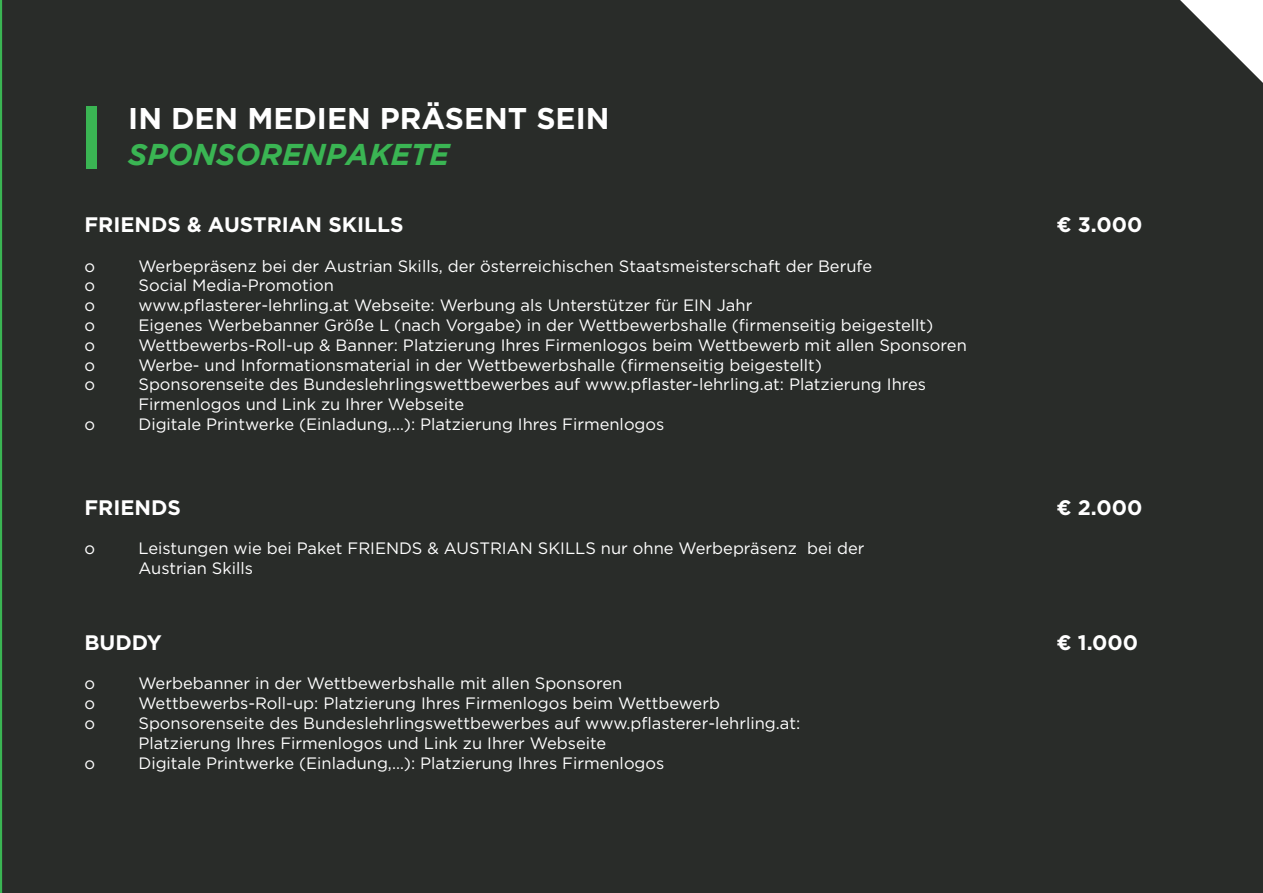
<style>
.page{position:relative;width:1263px;height:893px;background:#fff}
.page>*{position:absolute;margin:0;border:0;box-sizing:border-box;transform-origin:0 0}
.t1{font:700 30px "Gotham";color:#fff}
.t2{font:italic 700 30px "Gotham";color:#3ab553}
.t3{font:700 21px "Gotham";color:#fff}
.t4{font:16.5px/19.8px "Gotham";color:#fff}
</style>
<div class="page">
<div style="left:0;top:0;width:7px;height:893px;background:#3ab553"></div>
<div style="left:2px;top:0;width:1261px;height:893px;background:#292c29"></div>
<div style="left:86px;top:106px;width:10px;height:63px;background:#3ab553"></div>
<h1 class="t1" style="left:128px;top:99px;width:483px">IN DEN MEDIEN PRÄSENT SEIN</h1>
<h1 class="t2" style="left:128px;top:137px;width:323px">SPONSORENPAKETE</h1>
<p class="t3" style="left:84px;top:211px;width:321px">FRIENDS &amp; AUSTRIAN SKILLS</p>
<p class="t3" style="left:1056px;top:211px;width:88px">€ 3.000</p>
<p class="t4" style="left:84px;top:256px;width:12px">o</p>
<p class="t4" style="left:138px;top:256px;width:735px">Werbepräsenz bei der Austrian Skills, der österreichischen Staatsmeisterschaft der Berufe</p>
<p class="t4" style="left:84px;top:275px;width:12px">o</p>
<p class="t4" style="left:138px;top:275px;width:197px">Social Media-Promotion</p>
<p class="t4" style="left:84px;top:295px;width:12px">o</p>
<p class="t4" style="left:138px;top:295px;width:615px">www.pflasterer-lehrling.at Webseite: Werbung als Unterstützer für EIN Jahr</p>
<p class="t4" style="left:84px;top:315px;width:12px">o</p>
<p class="t4" style="left:138px;top:315px;width:796px">Eigenes Werbebanner Größe L (nach Vorgabe) in der Wettbewerbshalle (firmenseitig beigestellt)</p>
<p class="t4" style="left:84px;top:335px;width:12px">o</p>
<p class="t4" style="left:138px;top:335px;width:830px">Wettbewerbs-Roll-up &amp; Banner: Platzierung Ihres Firmenlogos beim Wettbewerb mit allen Sponsoren</p>
<p class="t4" style="left:84px;top:355px;width:12px">o</p>
<p class="t4" style="left:138px;top:355px;width:685px">Werbe- und Informationsmaterial in der Wettbewerbshalle (firmenseitig beigestellt)</p>
<p class="t4" style="left:84px;top:374px;width:12px">o</p>
<p class="t4" style="left:138px;top:374px;width:789px">Sponsorenseite des Bundeslehrlingswettbewerbes auf www.pflaster-lehrling.at: Platzierung Ihres<br>Firmenlogos und Link zu Ihrer Webseite</p>
<p class="t4" style="left:84px;top:414px;width:12px">o</p>
<p class="t4" style="left:138px;top:414px;width:527px">Digitale Printwerke (Einladung,…): Platzierung Ihres Firmenlogos</p>
<p class="t3" style="left:84px;top:493px;width:98px">FRIENDS</p>
<p class="t3" style="left:1056px;top:493px;width:88px">€ 2.000</p>
<p class="t4" style="left:84px;top:538px;width:12px">o</p>
<p class="t4" style="left:138px;top:538px;width:727px">Leistungen wie bei Paket FRIENDS &amp; AUSTRIAN SKILLS nur ohne Werbepräsenz bei der<br>Austrian Skills</p>
<p class="t3" style="left:84px;top:628px;width:79px">BUDDY</p>
<p class="t3" style="left:1056px;top:628px;width:83px">€ 1.000</p>
<p class="t4" style="left:84px;top:673px;width:12px">o</p>
<p class="t4" style="left:138px;top:673px;width:485px">Werbebanner in der Wettbewerbshalle mit allen Sponsoren</p>
<p class="t4" style="left:84px;top:693px;width:12px">o</p>
<p class="t4" style="left:138px;top:693px;width:583px">Wettbewerbs-Roll-up: Platzierung Ihres Firmenlogos beim Wettbewerb</p>
<p class="t4" style="left:84px;top:713px;width:12px">o</p>
<p class="t4" style="left:138px;top:713px;width:663px">Sponsorenseite des Bundeslehrlingswettbewerbes auf www.pflasterer-lehrling.at:<br>Platzierung Ihres Firmenlogos und Link zu Ihrer Webseite</p>
<p class="t4" style="left:84px;top:752px;width:12px">o</p>
<p class="t4" style="left:138px;top:752px;width:527px">Digitale Printwerke (Einladung,…): Platzierung Ihres Firmenlogos</p>
</div>
